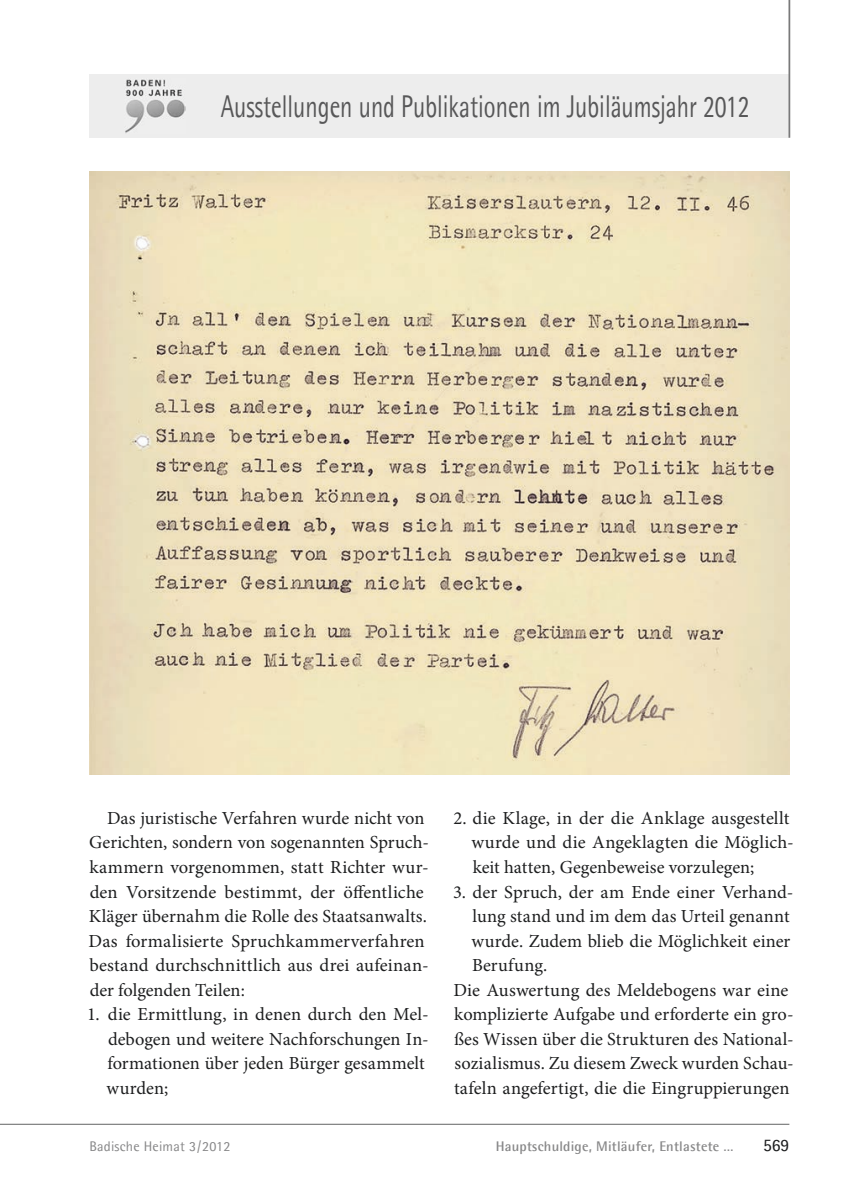
<style>
.page{position:relative;width:844px;height:1191px;background:#fff}
.page>*{position:absolute;margin:0;border:0;box-sizing:border-box;transform-origin:0 0}
.t1{font:31.5px "Agfa Rotis Semisans";color:#575758;scale:.75 1}
.t2{font:18.38px/24.5px "Minion Pro";letter-spacing:.005em;color:#1d1e1f}
.t3{font:17.5px "Agfa Rotis Semisans";color:#1d1e1f}
.t4{font:700 14px "Agfa Rotis Semisans";letter-spacing:.015em;color:#878788}
.t5{font:14px "Agfa Rotis Semisans";letter-spacing:.015em;color:#878788}
</style>
<div class="page">
<hr style="left:0;top:1123px;width:789px;height:1px;background:#636464">
<div style="left:89px;top:74px;width:700px;height:64px;background:#ededed"></div>
<img style="left:125px;top:79px;width:60px;height:54px">
<hr style="left:788px;top:0;width:2px;height:138px;background:#79797a">
<img style="left:89px;top:172px;width:700px;height:603px">
<h1 class="t1" style="left:221px;top:88px;width:706px">Ausstellungen und Publikationen im Jubiläumsjahr 2012</h1>
<p class="t2" style="left:89px;top:807px;width:342px;text-indent:18px">Das juristische Verfahren wurde nicht von Gerichten, sondern von sogenannten Spruch&shy;kammern vorgenommen, statt Richter wur&shy;den Vorsitzende bestimmt, der öffentliche Kläger übernahm die Rolle des Staatsanwalts.<br>Das formalisierte Spruchkammerverfahren bestand durchschnittlich aus drei aufeinan&shy;der folgenden Teilen:</p>
<p class="t2" style="left:107px;top:1003px;width:323px;text-indent:-19px">1. die Ermittlung, in denen durch den Mel&shy;debogen und weitere Nachforschungen In&shy;formationen über jeden Bürger gesammelt wurden;</p>
<p class="t2" style="left:471px;top:807px;width:324px;text-indent:-18px">2. die Klage, in der die Anklage ausgestellt wurde und die Angeklagten die Möglich&shy;keit hatten, Gegenbeweise vorzulegen;</p>
<p class="t2" style="left:453px;top:881px;width:341px">3. der Spruch, der am Ende einer Verhand-</p>
<p class="t2" style="left:472px;top:905px;width:318px">lung stand und im dem das Urteil genannt</p>
<p class="t2" style="left:471px;top:930px;width:320px">wurde. Zudem blieb die Möglichkeit einer</p>
<p class="t2" style="left:472px;top:954px;width:77px">Berufung.</p>
<p class="t2" style="left:453px;top:979px;width:336px">Die Auswertung des Meldebogens war eine</p>
<p class="t2" style="left:454px;top:1003px;width:341px">komplizierte Aufgabe und erforderte ein gro-</p>
<p class="t2" style="left:454px;top:1028px;width:341px">ßes Wissen über die Strukturen des National-</p>
<p class="t2" style="left:454px;top:1052px;width:340px">sozialismus. Zu diesem Zweck wurden Schau-</p>
<p class="t2" style="left:454px;top:1077px;width:337px">tafeln angefertigt, die die Eingruppierungen</p>
<p class="t5" style="left:89px;top:1137px;width:142px">Badische Heimat 3 / 2012</p>
<p class="t4" style="left:495px;top:1137px;width:239px">Hauptschuldige, Mitläufer, Entlastete …</p>
<p class="t3" style="left:762px;top:1134px;width:28px">569</p>
</div>
